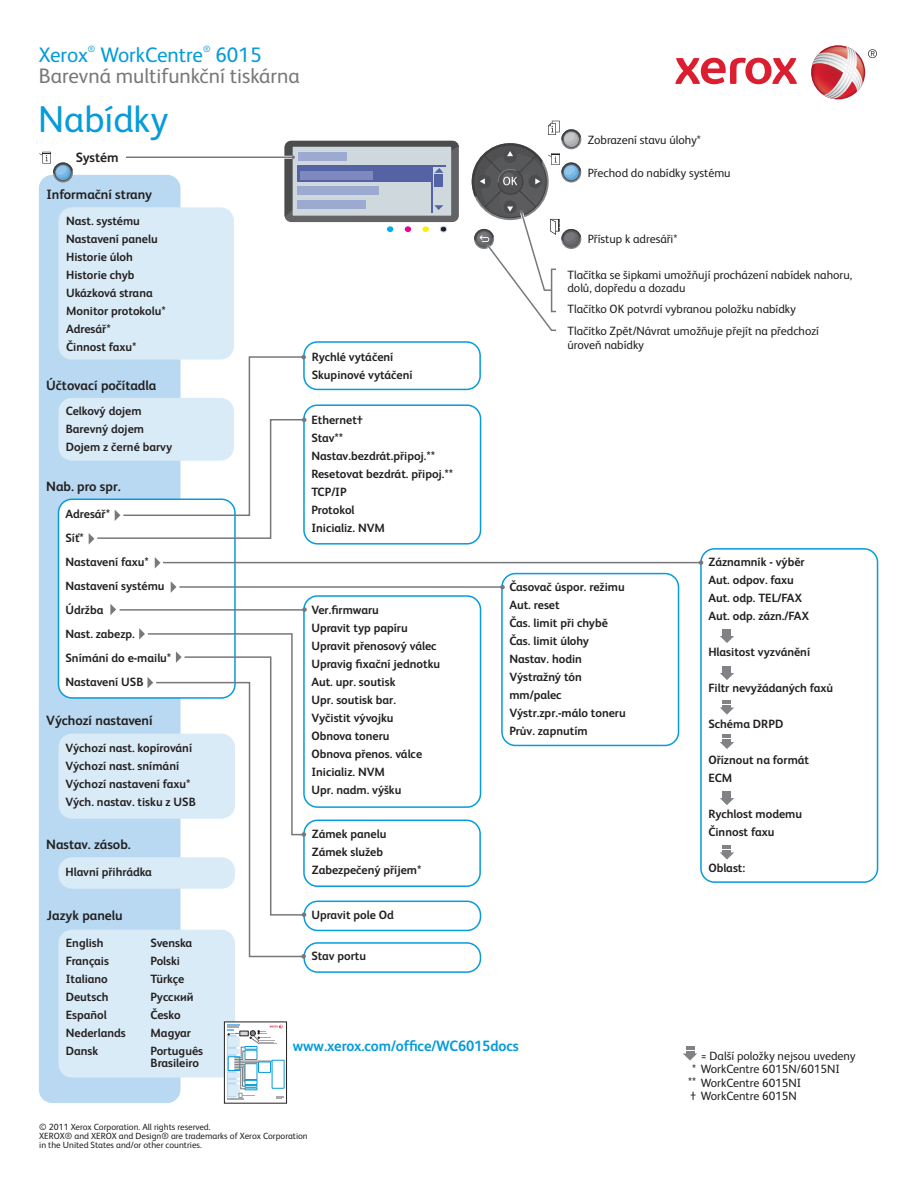
<style>
.page{position:relative;width:918px;height:1188px;background:#fff}
.page>*{position:absolute;margin:0;border:0;box-sizing:border-box;transform-origin:0 0}
.t1{font:37.5px "Xerox Sans";color:#069bda}
.t2{font:21px "Xerox Sans";color:#76787b}
.t3{font:21px "Xerox Sans";color:#069bda}
.t4{font:700 15px "Xerox Sans";letter-spacing:-.005em;color:#069bda}
.t5{font:700 13.5px "Xerox Sans";color:#231f20}
.t6{font:700 12px/18px "Xerox Sans";color:#231f20}
.t7{font:12px/13.5px "Xerox Sans";color:#231f20}
.t8{font:9px/9px "Xerox Sans";color:#231f20}
.t9{font:9px "Xerox Sans";color:#069bda}
</style>
<div class="page">
<div style="left:39px;top:175px;width:141px;height:928px;background:#b8d9f1;border-radius:14px"></div>
<div style="left:285px;top:141px;width:174px;height:81px;background:#636366;border-radius:7px"></div>
<svg style="left:439px;top:226px;width:8px;height:7px"></svg>
<svg style="left:422px;top:226px;width:7px;height:6px"></svg>
<svg style="left:404px;top:226px;width:8px;height:6px"></svg>
<svg style="left:387px;top:226px;width:7px;height:6px"></svg>
<svg style="left:675px;top:58px;width:122px;height:26px"></svg>
<svg style="left:812px;top:46px;width:65px;height:53px"></svg>
<svg style="left:53px;top:162px;width:20px;height:21px"></svg>
<div style="left:55px;top:164px;width:16px;height:17px;background:#5c6064;border-radius:50%"></div>
<div style="left:55px;top:164px;width:17px;height:17px;border:1px solid #57585a;border-radius:50%"></div>
<svg style="left:39px;top:152px;width:34px;height:27px"></svg>
<svg style="left:472px;top:121px;width:109px;height:210px"></svg>
<hr style="left:126px;top:157px;width:167px;height:1px;background:#76787b">
<svg style="left:285px;top:141px;width:174px;height:75px;background:#9da6bb"></svg>
<div style="left:551px;top:269px;width:6px;height:43px;border:2px solid #76787b"></div>
<div style="left:303px;top:404px;width:178px;height:141px;border:2px solid #069bda;border-radius:14px"></div>
<div style="left:303px;top:901px;width:178px;height:30px;border:2px solid #069bda;border-radius:13px"></div>
<div style="left:303px;top:595px;width:178px;height:213px;border:2px solid #069bda;border-radius:14px"></div>
<div style="left:303px;top:820px;width:178px;height:67px;border:2px solid #069bda;border-radius:14px"></div>
<div style="left:58px;top:207px;width:176px;height:153px;background:#d9ebf7;border-radius:14px"></div>
<div style="left:59px;top:499px;width:176px;height:199px;background:#fff;border-radius:14px"></div>
<div style="left:58px;top:499px;width:178px;height:200px;border:2px solid #069bda;border-radius:14px"></div>
<div style="left:59px;top:734px;width:176px;height:85px;background:#d9ebf7;border-radius:14px"></div>
<div style="left:59px;top:857px;width:176px;height:32px;background:#d9ebf7;border-radius:14px"></div>
<div style="left:303px;top:942px;width:178px;height:31px;border:2px solid #069bda;border-radius:13px"></div>
<div style="left:501px;top:573px;width:178px;height:173px;border:2px solid #069bda;border-radius:14px"></div>
<div style="left:700px;top:548px;width:178px;height:335px;border:2px solid #069bda;border-radius:14px"></div>
<div style="left:303px;top:341px;width:178px;height:49px;border:2px solid #069bda;border-radius:14px"></div>
<div style="left:58px;top:398px;width:176px;height:63px;background:#d9ebf7;border-radius:14px"></div>
<div style="left:59px;top:930px;width:176px;height:148px;background:#d9ebf7;border-radius:14px"></div>
<div style="left:224px;top:1022px;width:63px;height:82px;background:#fff;border:1px solid #231f20"></div>
<div style="left:272px;top:1060px;width:12px;height:28px;border:1px solid #069bda"></div>
<svg style="left:227px;top:1025px;width:56px;height:75px"></svg>
<svg style="left:89px;top:355px;width:217px;height:190px"></svg>
<hr style="left:163px;top:562px;width:538px;height:1px;background:#76787b">
<svg style="left:699px;top:560px;width:4px;height:5px"></svg>
<svg style="left:155px;top:557px;width:6px;height:11px"></svg>
<hr style="left:179px;top:586px;width:324px;height:2px;background:#76787b">
<svg style="left:500px;top:585px;width:5px;height:4px"></svg>
<svg style="left:171px;top:581px;width:5px;height:12px"></svg>
<hr style="left:120px;top:609px;width:185px;height:2px;background:#76787b">
<svg style="left:302px;top:607px;width:5px;height:5px"></svg>
<svg style="left:110px;top:604px;width:6px;height:11px"></svg>
<svg style="left:139px;top:628px;width:167px;height:331px"></svg>
<svg style="left:683px;top:1046px;width:14px;height:15px"></svg>
<svg style="left:720px;top:629px;width:14px;height:14px"></svg>
<svg style="left:720px;top:666px;width:14px;height:14px"></svg>
<svg style="left:720px;top:700px;width:14px;height:15px"></svg>
<svg style="left:720px;top:735px;width:14px;height:14px"></svg>
<svg style="left:720px;top:791px;width:14px;height:14px"></svg>
<svg style="left:720px;top:845px;width:14px;height:15px"></svg>
<h2 class="t3" style="left:39px;top:41px;width:51px">Xerox</h2>
<p class="t9" style="left:88px;top:43px;width:9px">®</p>
<h2 class="t3" style="left:100px;top:41px;width:104px">WorkCentre</h2>
<p class="t9" style="left:203px;top:43px;width:9px">®</p>
<h2 class="t3" style="left:215px;top:41px;width:48px">6015</h2>
<h2 class="t2" style="left:39px;top:62px;width:262px">Barevná multifunkční tiskárna</h2>
<h1 class="t1" style="left:38px;top:94px;width:132px">Nabídky</h1>
<p class="t5" style="left:76px;top:148px;width:44px">Systém</p>
<p class="t5" style="left:46px;top:185px;width:107px">Informační strany</p>
<p class="t6" style="left:66px;top:211px;width:101px">Nast. systému<br>Nastavení panelu<br>Historie úloh<br>Historie chyb<br>Ukázková strana<br>Monitor protokolu*<br>Adresář*<br>Činnost faxu*</p>
<p class="t5" style="left:46px;top:376px;width:112px">Účtovací počítadla</p>
<p class="t6" style="left:66px;top:401px;width:108px">Celkový dojem<br>Barevný dojem<br>Dojem z černé barvy</p>
<p class="t5" style="left:46px;top:477px;width:76px">Nab. pro spr.</p>
<p class="t6" style="left:65px;top:501px;width:107px;line-height:24px">Adresář*<br>Síť*<br>Nastavení faxu*<br>Nastavení systému<br>Údržba<br>Nast. zabezp.<br>Snímání do e-mailu*<br>Nastavení USB</p>
<p class="t5" style="left:46px;top:711px;width:108px">Výchozí nastavení</p>
<p class="t6" style="left:65px;top:739px;width:132px">Výchozí nast. kopírování<br>Výchozí nast. snímání<br>Výchozí nastavení faxu*<br>Vých. nastav. tisku z USB</p>
<p class="t5" style="left:46px;top:835px;width:86px">Nastav. zásob.</p>
<p class="t6" style="left:65px;top:862px;width:88px">Hlavní přihrádka</p>
<p class="t6" style="left:312px;top:347px;width:102px">Rychlé vytáčení<br>Skupinové vytáčení</p>
<p class="t6" style="left:311px;top:410px;width:144px">Ethernet†<br>Stav**<br>Nastav.bezdrát.připoj.**<br>Resetovat bezdrát. připoj.**<br>TCP/IP<br>Protokol<br>Inicializ. NVM</p>
<p class="t6" style="left:311px;top:601px;width:130px">Ver.firmwaru<br>Upravit typ papíru<br>Upravit přenosový válec<br>Upravig fixační jednotku<br>Aut. upr. soutisk<br>Upr. soutisk bar.<br>Vyčistit vývojku<br>Obnova toneru<br>Obnova přenos. válce<br>Inicializ. NVM<br>Upr. nadm. výšku</p>
<p class="t6" style="left:312px;top:824px;width:111px">Zámek panelu<br>Zámek služeb<br>Zabezpečený příjem*</p>
<p class="t7" style="left:588px;top:133px;width:114px">Zobrazení stavu úlohy*</p>
<p class="t7" style="left:588px;top:166px;width:144px">Přechod do nabídky systému</p>
<p class="t7" style="left:588px;top:232px;width:91px">Přístup k adresáři*</p>
<p class="t7" style="left:567px;top:267px;width:286px">Tlačítka se šipkami umožňují procházení nabídek nahoru, dolů, dopředu a dozadu</p>
<p class="t7" style="left:567px;top:297px;width:253px;line-height:22.5px">Tlačítko OK potvrdí vybranou položku nabídky<br>Tlačítko Zpět/Návrat umožňuje přejít na předchozí</p>
<p class="t7" style="left:567px;top:337px;width:78px">úroveň nabídky</p>
<p class="t6" style="left:509px;top:577px;width:118px">Časovač úspor. režimu<br>Aut. reset<br>Čas. limit při chybě<br>Čas. limit úlohy<br>Nastav. hodin<br>Výstražný tón mm/palec<br>Výstr.zpr.-málo toneru<br>Prův. zapnutím</p>
<p class="t6" style="left:708px;top:552px;width:102px">Záznamník - výběr<br>Aut. odpov. faxu<br>Aut. odp. TEL/FAX<br>Aut. odp. zázn./FAX</p>
<p class="t6" style="left:708px;top:642px;width:103px">Hlasitost vyzvánění</p>
<p class="t6" style="left:708px;top:678px;width:126px">Filtr nevyžádaných faxů</p>
<p class="t6" style="left:708px;top:714px;width:76px">Schéma DRPD</p>
<p class="t6" style="left:708px;top:750px;width:102px">Oříznout na formát<br>ECM</p>
<p class="t6" style="left:708px;top:804px;width:95px">Rychlost modemu<br>Činnost faxu</p>
<p class="t6" style="left:708px;top:858px;width:38px">Oblast:</p>
<p class="t5" style="left:47px;top:906px;width:78px">Jazyk panelu</p>
<p class="t6" style="left:66px;top:934px;width:61px">English<br>Français<br>Italiano<br>Deutsch<br>Español<br>Nederlands<br>Dansk</p>
<p class="t6" style="left:150px;top:934px;width:54px">Svenska<br>Polski<br>Türkçe<br>Русский<br>Česko<br>Magyar<br>Português</p>
<p class="t6" style="left:150px;top:1054px;width:50px">Brasileiro</p>
<p class="t6" style="left:311px;top:905px;width:84px">Upravit pole Od</p>
<p class="t6" style="left:311px;top:947px;width:56px">Stav portu</p>
<p class="t4" style="left:293px;top:1036px;width:227px">www.xerox.com/office/WC6015docs</p>
<p class="t8" style="left:39px;top:1122px;width:270px">© 2011 Xerox Corporation. All rights reserved.<br>XEROX® and XEROX and Design® are trademarks of Xerox Corporation in the United States and/or other countries.</p>
<p class="t7" style="left:701px;top:1048px;width:157px">= Další položky nejsou uvedeny</p>
<p class="t7" style="left:692px;top:1062px;width:149px">* WorkCentre 6015N/6015NI</p>
<p class="t7" style="left:688px;top:1075px;width:115px">** WorkCentre 6015NI</p>
<p class="t7" style="left:690px;top:1089px;width:108px">† WorkCentre 6015N</p>
</div>
